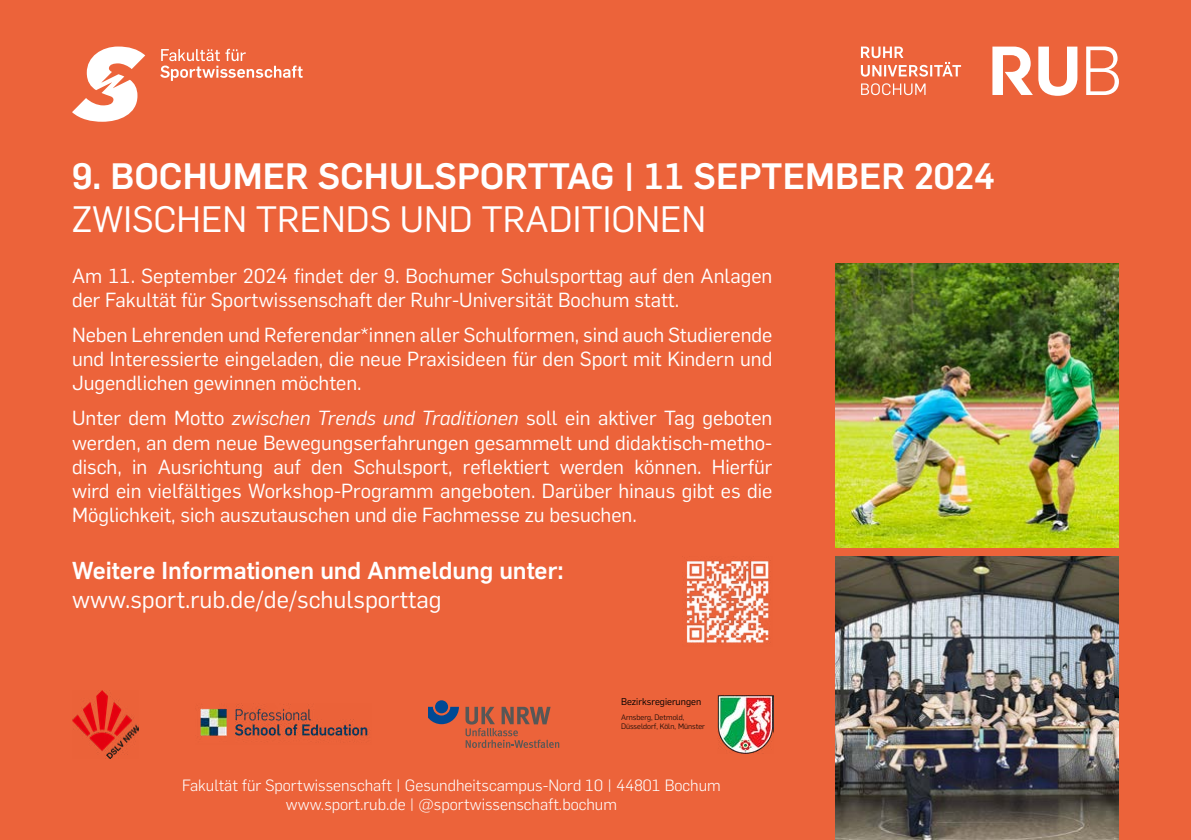
<style>
.page{position:relative;width:1191px;height:840px;background:#fff}
.page>*{position:absolute;margin:0;border:0;box-sizing:border-box;transform-origin:0 0}
.t1{font:700 36px "Rub Flama";color:#fff}
.t2{font:36px "Rub Flama";color:#fff}
.t3{font:700 24px "Rub Flama";color:#fff}
.t4{font:24px "Rub Flama";color:#fff}
.t5{font:20px/24px "Rub Flama";color:#fff;text-align:justify}
.t6{font:300 16px/19.2px "Rub Flama";color:#fff;text-align:center}
.t7{font:9.6px "Rub Flama";color:#000}
.t8{font:300 7.6px/9.2px "Rub Flama";color:#000}
.s1{font-style:italic}
</style>
<div class="page">
<div style="left:0;top:0;width:1191px;height:839px;background:#ec633a"></div>
<svg style="left:72px;top:46px;width:73px;height:76px"></svg>
<svg style="left:160px;top:49px;width:142px;height:32px"></svg>
<svg style="left:1086px;top:46px;width:33px;height:49px"></svg>
<svg style="left:992px;top:47px;width:85px;height:49px"></svg>
<svg style="left:861px;top:83px;width:64px;height:12px"></svg>
<svg style="left:861px;top:47px;width:100px;height:30px"></svg>
<svg style="left:429px;top:706px;width:30px;height:17px"></svg>
<div style="left:435px;top:700px;width:13px;height:13px;background:#004994;border-radius:50%"></div>
<svg style="left:465px;top:706px;width:94px;height:41px"></svg>
<img style="left:72px;top:690px;width:66px;height:67px">
<img style="left:717px;top:695px;width:57px;height:58px">
<img style="left:200px;top:703px;width:169px;height:39px">
<img style="left:835px;top:264px;width:284px;height:283px">
<img style="left:835px;top:556px;width:284px;height:283px">
<img style="left:682px;top:556px;width:89px;height:87px">
<h1 class="t1" style="left:72px;top:150px;width:924px">9. BOCHUMER SCHULSPORTTAG | 11 SEPTEMBER 2024</h1>
<h1 class="t2" style="left:72px;top:194px;width:635px">ZWISCHEN TRENDS UND TRADITIONEN</h1>
<p class="t5" style="left:72px;top:262px;width:702px">Am 11. September 2024 findet der 9. Bochumer Schulsporttag auf den Anlagen der Fakultät für Sportwissenschaft der Ruhr-Universität Bochum statt.</p>
<p class="t5" style="left:72px;top:321px;width:702px">Neben Lehrenden und Referendar*innen aller Schulformen, sind auch Studierende und Interessierte eingeladen, die neue Praxisideen für den Sport mit Kindern und Jugendlichen gewinnen möchten.</p>
<p class="t5" style="left:72px;top:405px;width:702px">Unter dem Motto <span class="s1">zwischen Trends und Traditionen</span> soll ein aktiver Tag geboten werden, an dem neue Bewegungserfahrungen gesammelt und didaktisch-metho&shy;disch, in Ausrichtung auf den Schulsport, reflektiert werden können. Hierfür wird ein vielfältiges Workshop-Programm angeboten. Darüber hinaus gibt es die Möglichkeit, sich auszutauschen und die Fachmesse zu besuchen.</p>
<p class="t3" style="left:72px;top:553px;width:493px">Weitere Informationen und Anmeldung unter:</p>
<p class="t4" style="left:72px;top:582px;width:371px">www.sport.rub.de/de/schulsporttag</p>
<p class="t7" style="left:621px;top:694px;width:82px">Bezirksregierungen</p>
<p class="t8" style="left:621px;top:712px;width:86px">Arnsberg, Detmold,<br>Düsseldorf, Köln, Münster</p>
<p class="t6" style="left:182px;top:774px;width:540px">Fakultät für Sportwissenschaft | Gesundheitscampus-Nord 10 | 44801 Bochum www.sport.rub.de | @sportwissenschaft.bochum</p>
</div>
